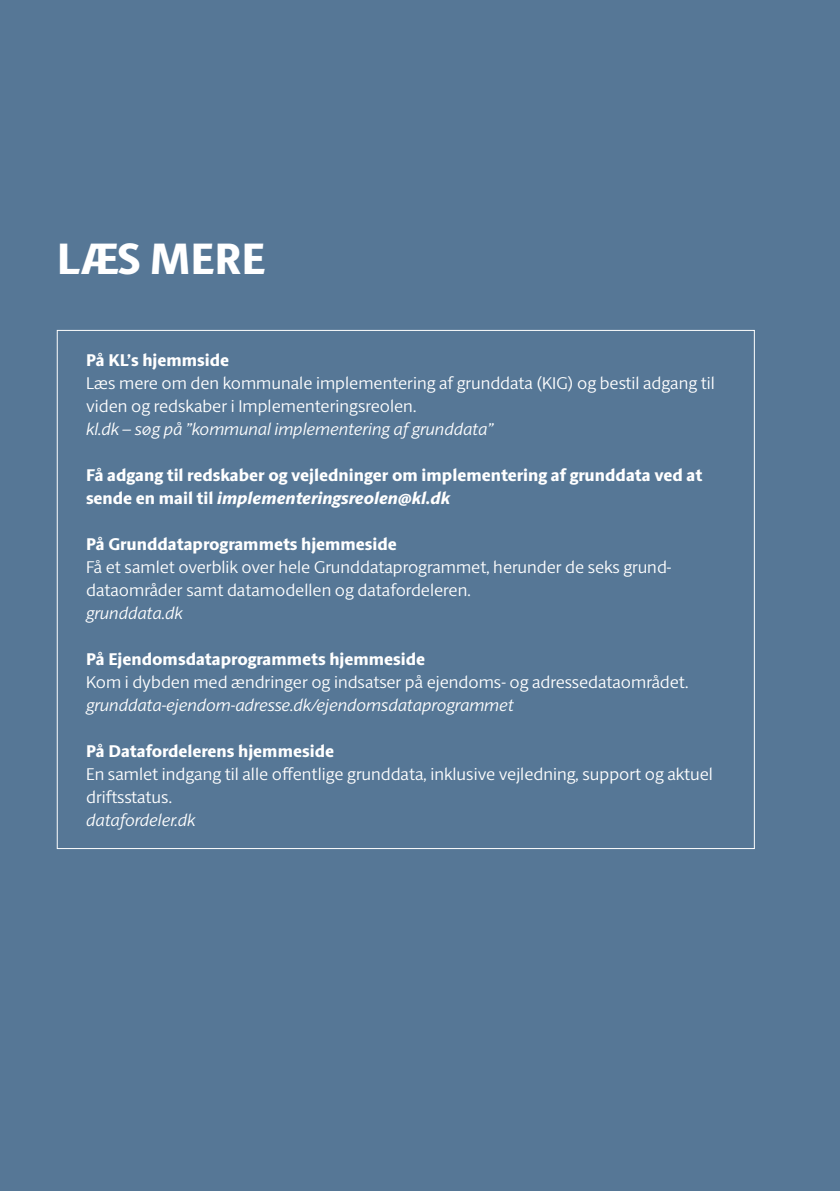
<style>
.page{position:relative;width:840px;height:1191px;background:#fff}
.page>*{position:absolute;margin:0;border:0;box-sizing:border-box;transform-origin:0 0}
.t1{font:800 44px "ID Sans";color:#fff}
.t2{font:300 17px/23px "ID Sans";color:#fff}
.t3{font:800 17px/23px "ID Sans";color:#fff}
.t4{font:italic 300 17px "ID Sans";color:#fff}
.s1{font-style:italic}
</style>
<div class="page">
<div style="left:0;top:0;width:839px;height:1191px;background:#567796"></div>
<h1 class="t1" style="left:57px;top:232px;width:210px">LÆS MERE</h1>
<p class="t3" style="left:86px;top:348px;width:144px">På KL’s hjemmside</p>
<p class="t2" style="left:86px;top:371px;width:630px">Læs mere om den kommunale implementering af grunddata (KIG) og bestil adgang til viden og redskaber i Implementeringsreolen.</p>
<p class="t4" style="left:86px;top:419px;width:408px">kl.dk – søg på ”kommunal implementering af grunddata”</p>
<p class="t3" style="left:86px;top:463px;width:617px">Få adgang til redskaber og vejledninger om implementering af grunddata ved at sende en mail til <span class="s1">implementeringsreolen@kl.dk</span></p>
<p class="t3" style="left:86px;top:532px;width:312px">På Grunddataprogrammets hjemmeside</p>
<p class="t2" style="left:86px;top:555px;width:586px">Få et samlet overblik over hele Grunddataprogrammet, herunder de seks grund&shy;dataområder samt datamodellen og datafordeleren.</p>
<p class="t4" style="left:86px;top:603px;width:98px">grunddata.dk</p>
<p class="t3" style="left:86px;top:647px;width:340px">På Ejendomsdataprogrammets hjemmeside</p>
<p class="t2" style="left:86px;top:670px;width:603px">Kom i dybden med ændringer og indsatser på ejendoms- og adressedataområdet.</p>
<p class="t4" style="left:86px;top:695px;width:429px">grunddata-ejendom-adresse.dk/ejendomsdataprogrammet</p>
<p class="t3" style="left:86px;top:740px;width:249px">På Datafordelerens hjemmeside</p>
<p class="t2" style="left:86px;top:762px;width:628px">En samlet indgang til alle offentlige grunddata, inklusive vejledning, support og aktuel driftsstatus.</p>
<p class="t4" style="left:86px;top:810px;width:111px">datafordeler.dk</p>
</div>
